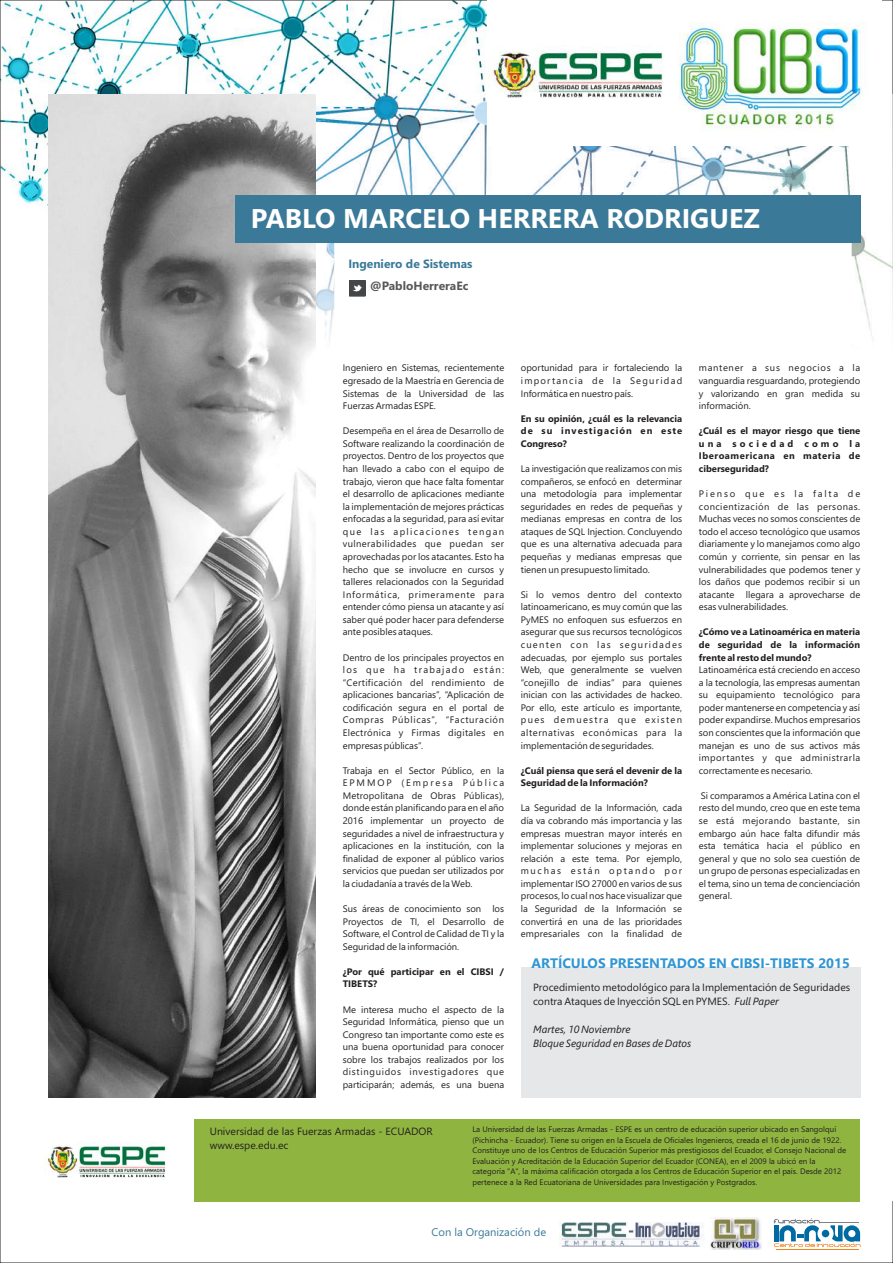
<style>
.page{position:relative;width:893px;height:1263px;background:#fff}
.page>*{position:absolute;margin:0;border:0;box-sizing:border-box;transform-origin:0 0}
.t1{font:700 27px "Segoe UI";color:#fff}
.t2{font:700 13.8px "Segoe UI";color:#3096d4}
.t3{font:700 12px "Segoe UI";color:#3a7a98}
.t4{font:700 12px "Segoe UI";color:#57585a}
.t5{font:11.1px "Segoe UI";color:#3a7a98}
.t6{font:10.5px/14px "Segoe UI";color:#231f20}
.t7{font:italic 10.5px/14px "Segoe UI";color:#231f20}
.t8{font:9.45px/12.6px "Segoe UI";color:#231f20;text-align:justify}
.t9{font:700 9.45px/12.6px "Segoe UI";color:#231f20;text-align:justify}
.t10{font:7.95px/10.5px "Segoe UI";color:#231f20}
.s1{font-style:italic}
</style>
<div class="page">
<img style="left:2px;top:2px;width:485px;height:204px">
<img style="left:48px;top:95px;width:845px;height:1047px">
<div style="left:194px;top:1119px;width:666px;height:82px;background:#8fb540"></div>
<div style="left:335px;top:240px;width:516px;height:116px;background:#fff"></div>
<img style="left:560px;top:1223px;width:143px;height:23px">
<img style="left:711px;top:1218px;width:50px;height:31px">
<hr style="left:776px;top:1249px;width:83px;height:1px;background:#f58220">
<svg style="left:774px;top:1218px;width:86px;height:29px"></svg>
<div style="left:487px;top:0;width:395px;height:146px;background:#fff"></div>
<img style="left:679px;top:23px;width:186px;height:107px">
<img style="left:490px;top:48px;width:173px;height:50px">
<img style="left:350px;top:280px;width:16px;height:16px">
<img style="left:48px;top:95px;width:267px;height:1002px">
<div style="left:235px;top:196px;width:625px;height:47px;background:#3a7a98"></div>
<img style="left:45px;top:1143px;width:121px;height:35px">
<div style="left:521px;top:967px;width:339px;height:130px;background:#e6e7e9"></div>
<h1 class="t1" style="left:251px;top:208px;width:510px">PABLO MARCELO HERRERA RODRIGUEZ</h1>
<p class="t3" style="left:348px;top:259px;width:126px">Ingeniero de Sistemas</p>
<p class="t4" style="left:370px;top:282px;width:100px">@PabloHerreraEc</p>
<p class="t8" style="left:343px;top:363px;width:163px">Ingeniero en Sistemas, recientemente egresado de la Maestría en Gerencia de Sistemas de la Universidad de las Fuerzas Armadas ESPE.</p>
<p class="t8" style="left:343px;top:425px;width:163px">Desempeña en el área de Desarrollo de Software realizando la coordinación de proyectos. Dentro de los proyectos que han llevado a cabo con el equipo de trabajo, vieron que hace falta fomentar el desarrollo de aplicaciones mediante la implementación de mejores prácticas enfocadas a la seguridad, para así evitar que las aplicaciones tengan vulnerabilidades que puedan ser aprovechadas por los atacantes. Esto ha hecho que se involucre en cursos y talleres relacionados con la Seguridad Informática, primeramente para entender cómo piensa un atacante y así saber qué poder hacer para defenderse ante posibles ataques.</p>
<p class="t8" style="left:343px;top:652px;width:163px">Dentro de los principales proyectos en los que ha trabajado están: “Certificación del rendimiento de aplicaciones bancarias”, “Aplicación de codificación segura en el portal de Compras Públicas”, “Facturación Electrónica y Firmas digitales en empresas públicas”.</p>
<p class="t8" style="left:343px;top:765px;width:163px">Trabaja en el Sector Público, en la EPMMOP (Empresa Pública Metropolitana de Obras Públicas), donde están planificando para en el año 2016 implementar un proyecto de seguridades a nivel de infraestructura y aplicaciones en la institución, con la finalidad de exponer al público varios servicios que puedan ser utilizados por la ciudadanía a través de la Web.</p>
<p class="t8" style="left:343px;top:903px;width:163px">Sus áreas de conocimiento son los Proyectos de TI, el Desarrollo de Software, el Control de Calidad de TI y la Seguridad de la información.</p>
<p class="t9" style="left:343px;top:966px;width:163px">¿Por qué participar en el CIBSI /<br>TIBETS?</p>
<p class="t8" style="left:343px;top:1004px;width:163px">Me interesa mucho el aspecto de la Seguridad Informática, pienso que un Congreso tan importante como este es una buena oportunidad para conocer sobre los trabajos realizados por los distinguidos investigadores que participarán; además, es una buena</p>
<p class="t8" style="left:521px;top:363px;width:163px">oportunidad para ir fortaleciendo la importancia de la Seguridad Informática en nuestro país.</p>
<p class="t9" style="left:521px;top:413px;width:163px">En su opinión, ¿cuál es la relevancia de su investigación en este Congreso?</p>
<p class="t8" style="left:521px;top:463px;width:163px">La investigación que realizamos con mis compañeros, se enfocó en determinar una metodología para implementar seguridades en redes de pequeñas y medianas empresas en contra de los ataques de SQL Injection. Concluyendo que es una alternativa adecuada para pequeñas y medianas empresas que tienen un presupuesto limitado.</p>
<p class="t8" style="left:521px;top:589px;width:163px">Si lo vemos dentro del contexto latinoamericano, es muy común que las PyMES no enfoquen sus esfuerzos en asegurar que sus recursos tecnológicos cuenten con las seguridades adecuadas, por ejemplo sus portales Web, que generalmente se vuelven “conejillo de indias” para quienes inician con las actividades de hackeo.<br>Por ello, este artículo es importante, pues demuestra que existen alternativas económicas para la implementación de seguridades.</p>
<p class="t9" style="left:521px;top:765px;width:163px">¿Cuál piensa que será el devenir de la<br>Seguridad de la Información?</p>
<p class="t8" style="left:521px;top:803px;width:163px">La Seguridad de la Información, cada día va cobrando más importancia y las empresas muestran mayor interés en implementar soluciones y mejoras en relación a este tema. Por ejemplo, muchas están optando por implementar ISO 27000 en varios de sus procesos, lo cual nos hace visualizar que la Seguridad de la Información se convertirá en una de las prioridades empresariales con la finalidad de</p>
<p class="t8" style="left:699px;top:363px;width:163px">mantener a sus negocios a la vanguardia resguardando, protegiendo y valorizando en gran medida su información.</p>
<p class="t9" style="left:699px;top:425px;width:163px">¿Cuál es el mayor riesgo que tiene una sociedad como la Iberoamericana en materia de ciberseguridad?</p>
<p class="t8" style="left:699px;top:488px;width:163px">Pienso que es la falta de concientización de las personas.<br>Muchas veces no somos conscientes de todo el acceso tecnológico que usamos diariamente y lo manejamos como algo común y corriente, sin pensar en las vulnerabilidades que podemos tener y los daños que podemos recibir si un atacante llegara a aprovecharse de esas vulnerabilidades.</p>
<p class="t9" style="left:699px;top:627px;width:163px">¿Cómo ve a Latinoamérica en materia de seguridad de la información frente al resto del mundo?</p>
<p class="t8" style="left:699px;top:664px;width:163px">Latinoamérica está creciendo en acceso a la tecnología, las empresas aumentan su equipamiento tecnológico para poder mantenerse en competencia y así poder expandirse. Muchos empresarios son conscientes que la información que manejan es uno de sus activos más importantes y que administrarla correctamente es necesario.</p>
<p class="t8" style="left:699px;top:790px;width:163px">Si comparamos a América Latina con el resto del mundo, creo que en este tema se está mejorando bastante, sin embargo aún hace falta difundir más esta temática hacia el público en general y que no solo sea cuestión de un grupo de personas especializadas en el tema, sino un tema de concienciación general.</p>
<h2 class="t2" style="left:532px;top:958px;width:320px">ARTÍCULOS PRESENTADOS EN CIBSI-TIBETS 2015</h2>
<p class="t6" style="left:533px;top:982px;width:319px">Procedimiento metodológico para la Implementación de Seguridades contra Ataques de Inyección SQL en PYMES. <span class="s1">Full Paper</span></p>
<p class="t7" style="left:533px;top:1023px;width:160px">Martes, 10 Noviembre<br>Bloque Seguridad en Bases de Datos</p>
<p class="t6" style="left:210px;top:1125px;width:224px">Universidad de las Fuerzas Armadas - ECUADOR www.espe.edu.ec</p>
<p class="t10" style="left:472px;top:1125px;width:375px">La Universidad de las Fuerzas Armadas - ESPE es un centro de educación superior ubicado en Sangolquí (Pichincha - Ecuador). Tiene su origen en la Escuela de Oficiales Ingenieros, creada el 16 de junio de 1922.<br>Constituye uno de los Centros de Educación Superior más prestigiosos del Ecuador, el Consejo Nacional de Evaluación y Acreditación de la Educación Superior del Ecuador (CONEA), en el 2009 la ubicó en la categoría "A", la máxima calificación otorgada a los Centros de Educación Superior en el país. Desde 2012 pertenece a la Red Ecuatoriana de Universidades para Investigación y Postgrados.</p>
<p class="t5" style="left:432px;top:1227px;width:116px">Con la Organización de</p>
</div>
